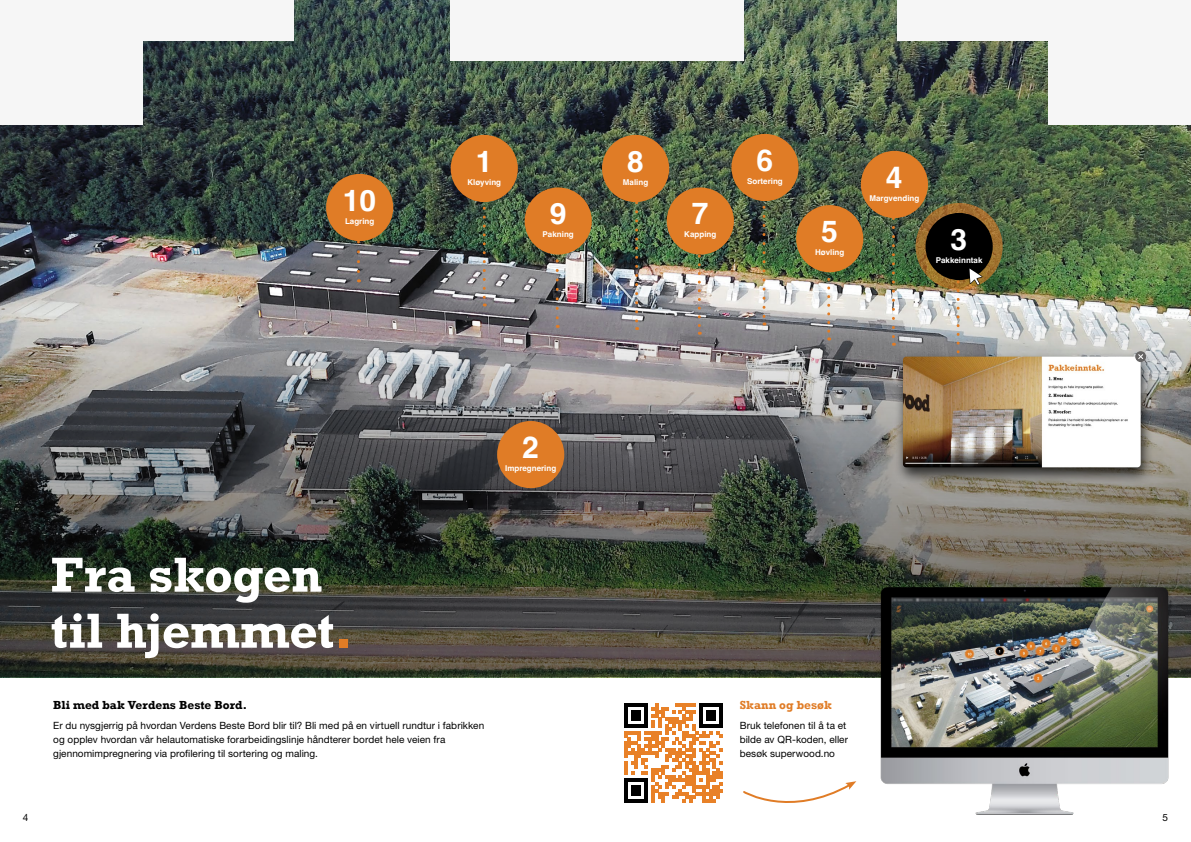
<style>
.page{position:relative;width:1191px;height:842px;background:#fff}
.page>*{position:absolute;margin:0;border:0;box-sizing:border-box;transform-origin:0 0}
.t1{font:700 50px/56px "Rockwell";letter-spacing:-.01em;color:#fff}
.t2{font:700 30px "Helvetica";color:#fff}
.t3{font:700 12px "Rockwell";color:#000}
.t4{font:700 12px "Rockwell";color:#e07c26}
.t5{font:10px/14px "Helvetica Neue LT Std";letter-spacing:.005em;color:#000}
.t6{font:700 8px "Helvetica";color:#fff}
.s1{color:#e07c26}
</style>
<div class="page">
<img style="left:0;top:0;width:1191px;height:290px">
<svg style="left:915px;top:203px;width:87px;height:87px;background:#9b6e2e"></svg>
<img style="left:0;top:290px;width:1191px;height:387px">
<img style="left:879px;top:585px;width:290px;height:230px">
<svg style="left:624px;top:704px;width:99px;height:98px"></svg>
<svg style="left:743px;top:781px;width:113px;height:22px"></svg>
<div style="left:326px;top:174px;width:67px;height:67px;background:#e07c26;border-radius:50%"></div>
<div style="left:497px;top:421px;width:67px;height:67px;background:#e07c26;border-radius:50%"></div>
<div style="left:451px;top:135px;width:67px;height:67px;background:#e07c26;border-radius:50%"></div>
<div style="left:524px;top:187px;width:68px;height:68px;background:#e07c26;border-radius:50%"></div>
<div style="left:602px;top:135px;width:67px;height:67px;background:#e07c26;border-radius:50%"></div>
<div style="left:666px;top:187px;width:68px;height:68px;background:#e07c26;border-radius:50%"></div>
<div style="left:731px;top:134px;width:67px;height:67px;background:#e07c26;border-radius:50%"></div>
<div style="left:796px;top:205px;width:67px;height:67px;background:#e07c26;border-radius:50%"></div>
<div style="left:861px;top:151px;width:67px;height:67px;background:#e07c26;border-radius:50%"></div>
<svg style="left:483px;top:208px;width:3px;height:98px"></svg>
<svg style="left:635px;top:203px;width:3px;height:127px"></svg>
<svg style="left:956px;top:282px;width:3px;height:70px"></svg>
<svg style="left:762px;top:201px;width:3px;height:124px"></svg>
<svg style="left:892px;top:218px;width:3px;height:128px"></svg>
<svg style="left:827px;top:272px;width:3px;height:68px"></svg>
<svg style="left:698px;top:256px;width:3px;height:79px"></svg>
<svg style="left:556px;top:254px;width:3px;height:74px"></svg>
<svg style="left:357px;top:242px;width:3px;height:40px"></svg>
<div style="left:894px;top:352px;width:260px;height:133px;background:#000;opacity:.75"></div>
<img style="left:903px;top:357px;width:237px;height:110px">
<div style="left:1135px;top:351px;width:11px;height:11px;background:#646363;border-radius:50%"></div>
<svg style="left:1138px;top:354px;width:5px;height:5px"></svg>
<div style="left:925px;top:213px;width:67px;height:67px;background:#000;border-radius:50%"></div>
<svg style="left:969px;top:268px;width:13px;height:17px"></svg>
<div style="left:0;top:0;width:143px;height:125px;background:#f6f6f6"></div>
<div style="left:1048px;top:0;width:143px;height:125px;background:#f6f6f6"></div>
<div style="left:137px;top:0;width:157px;height:41px;background:#f6f6f6"></div>
<div style="left:897px;top:0;width:157px;height:41px;background:#f6f6f6"></div>
<div style="left:450px;top:0;width:294px;height:60px;background:#f6f6f6"></div>
<h2 class="t2" style="left:343px;top:182px;width:35px">10</h2>
<p class="t6" style="left:345px;top:216px;width:31px">Lagring</p>
<h2 class="t2" style="left:476px;top:143px;width:18px">1</h2>
<p class="t6" style="left:467px;top:177px;width:35px">Kløyving</p>
<h2 class="t2" style="left:549px;top:195px;width:18px">9</h2>
<p class="t6" style="left:542px;top:230px;width:33px">Pakning</p>
<h2 class="t2" style="left:627px;top:143px;width:18px">8</h2>
<p class="t6" style="left:623px;top:177px;width:27px">Maling</p>
<h2 class="t2" style="left:692px;top:195px;width:18px">7</h2>
<p class="t6" style="left:684px;top:230px;width:33px">Kapping</p>
<h2 class="t2" style="left:756px;top:142px;width:18px">6</h2>
<p class="t6" style="left:747px;top:176px;width:37px">Sortering</p>
<h2 class="t2" style="left:821px;top:213px;width:18px">5</h2>
<p class="t6" style="left:815px;top:247px;width:31px">Høvling</p>
<h2 class="t2" style="left:886px;top:159px;width:18px">4</h2>
<p class="t6" style="left:869px;top:193px;width:51px">Margvending</p>
<h2 class="t2" style="left:950px;top:221px;width:18px">3</h2>
<p class="t6" style="left:935px;top:255px;width:48px">Pakkeinntak</p>
<h2 class="t2" style="left:522px;top:429px;width:18px">2</h2>
<p class="t6" style="left:505px;top:463px;width:53px">Impregnering</p>
<h1 class="t1" style="left:51px;top:547px;width:303px">Fra skogen til hjemmet<span class="s1">.</span></h1>
<p class="t3" style="left:53px;top:698px;width:195px">Bli med bak Verdens Beste Bord.</p>
<p class="t5" style="left:53px;top:718px;width:432px">Er du nysgjerrig på hvordan Verdens Beste Bord blir til? Bli med på en virtuell rundtur i fabrikken og opplev hvordan vår helautomatiske forarbeidingslinje håndterer bordet hele veien fra gjennomimpregnering via profilering til sortering og maling.</p>
<p class="t4" style="left:740px;top:698px;width:93px">Skann og besøk</p>
<p class="t5" style="left:740px;top:718px;width:110px">Bruk telefonen til å ta et bilde av QR-koden, eller besøk superwood.no</p>
<p class="t5" style="left:23px;top:810px;width:7px">4</p>
<p class="t5" style="left:1162px;top:810px;width:7px">5</p>
</div>
